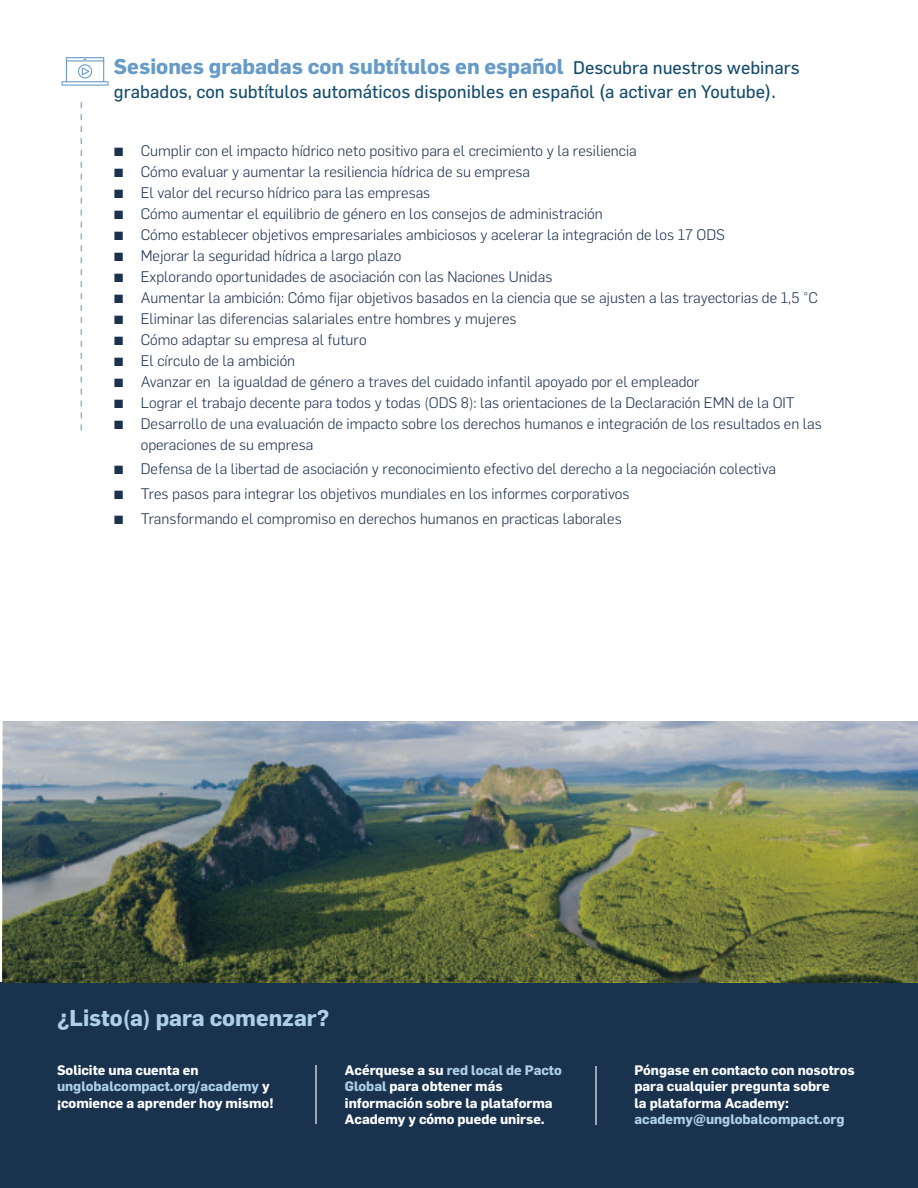
<style>
.page{position:relative;width:918px;height:1188px;background:#fff}
.page>*{position:absolute;margin:0;border:0;box-sizing:border-box;transform-origin:0 0}
.t1{font:700 22.5px "Flama";color:#adcfe7}
.t2{font:700 21px "Flama";color:#679bc7}
.t3{font:18px "Flama";color:#154c6c}
.t4{font:300 15px/21px "Flama";color:#1c3050}
.t5{font:700 13.5px/16.5px "Flama";color:#fff}
.t6{font:700 13.5px/16.5px "Flama";color:#fbfbfc}
.t7{font:700 13.5px "Flama";color:#adcfe7}
.s1{font-weight:400;font-size:18px;color:#154c6c}
.s2{color:#adcfe7}
</style>
<div class="page">
<div style="left:0;top:982px;width:918px;height:206px;background:#19324e"></div>
<hr style="left:315px;top:1065px;width:2px;height:59px;background:#f1f3f3">
<hr style="left:596px;top:1067px;width:1px;height:58px;background:#f1f3f3">
<img style="left:3px;top:722px;width:915px;height:260px">
<svg style="left:81px;top:102px;width:1px;height:328px"></svg>
<svg style="left:61px;top:57px;width:48px;height:29px"></svg>
<h2 class="t2" style="left:114px;top:51px;width:687px">Sesiones grabadas con subtítulos en español <span class="s1">Descubra nuestros webinars</span></h2>
<p class="t3" style="left:114px;top:81px;width:663px">grabados, con subtítulos automáticos disponibles en español (a activar en Youtube).</p>
<p class="t4" style="left:114px;top:139px;width:525px">▪ Cumplir con el impacto hídrico neto positivo para el crecimiento y la resiliencia</p>
<p class="t4" style="left:114px;top:160px;width:418px">▪ Cómo evaluar y aumentar la resiliencia hídrica de su empresa</p>
<p class="t4" style="left:114px;top:181px;width:318px">▪ El valor del recurso hídrico para las empresas</p>
<p class="t4" style="left:114px;top:202px;width:490px">▪ Cómo aumentar el equilibrio de género en los consejos de administración</p>
<p class="t4" style="left:114px;top:223px;width:613px">▪ Cómo establecer objetivos empresariales ambiciosos y acelerar la integración de los 17 ODS</p>
<p class="t4" style="left:114px;top:244px;width:289px">▪ Mejorar la seguridad hídrica a largo plazo</p>
<p class="t4" style="left:114px;top:265px;width:440px">▪ Explorando oportunidades de asociación con las Naciones Unidas</p>
<p class="t4" style="left:114px;top:286px;width:706px">▪ Aumentar la ambición: Cómo fijar objetivos basados en la ciencia que se ajusten a las trayectorias de 1,5 °C</p>
<p class="t4" style="left:114px;top:307px;width:404px">▪ Eliminar las diferencias salariales entre hombres y mujeres</p>
<p class="t4" style="left:114px;top:328px;width:254px">▪ Cómo adaptar su empresa al futuro</p>
<p class="t4" style="left:114px;top:349px;width:183px">▪ El círculo de la ambición</p>
<p class="t4" style="left:114px;top:370px;width:587px">▪ Avanzar en la igualdad de género a traves del cuidado infantil apoyado por el empleador</p>
<p class="t4" style="left:114px;top:391px;width:683px">▪ Lograr el trabajo decente para todos y todas (ODS 8): las orientaciones de la Declaración EMN de la OIT</p>
<p class="t4" style="left:141px;top:412px;width:683px;text-indent:-27px">▪ Desarrollo de una evaluación de impacto sobre los derechos humanos e integración de los resultados en las operaciones de su empresa</p>
<p class="t4" style="left:114px;top:458px;width:664px">▪ Defensa de la libertad de asociación y reconocimiento efectivo del derecho a la negociación colectiva</p>
<p class="t4" style="left:114px;top:482px;width:517px">▪ Tres pasos para integrar los objetivos mundiales en los informes corporativos</p>
<p class="t4" style="left:114px;top:507px;width:510px">▪ Transformando el compromiso en derechos humanos en practicas laborales</p>
<h1 class="t1" style="left:57px;top:1002px;width:274px">¿Listo(a) para comenzar?</h1>
<p class="t5" style="left:57px;top:1061px;width:218px">Solicite una cuenta en <span class="s2">unglobalcompact.org/academy</span> y ¡comience a aprender hoy mismo!</p>
<p class="t5" style="left:345px;top:1061px;width:218px">Acérquese a su <span class="s2">red local de Pacto<br>Global</span> para obtener más información sobre la plataforma<br>Academy y cómo puede unirse.</p>
<p class="t6" style="left:634px;top:1061px;width:222px">Póngase en contacto con nosotros para cualquier pregunta sobre<br>la plataforma Academy:</p>
<p class="t7" style="left:634px;top:1109px;width:212px">academy@unglobalcompact.org</p>
</div>
